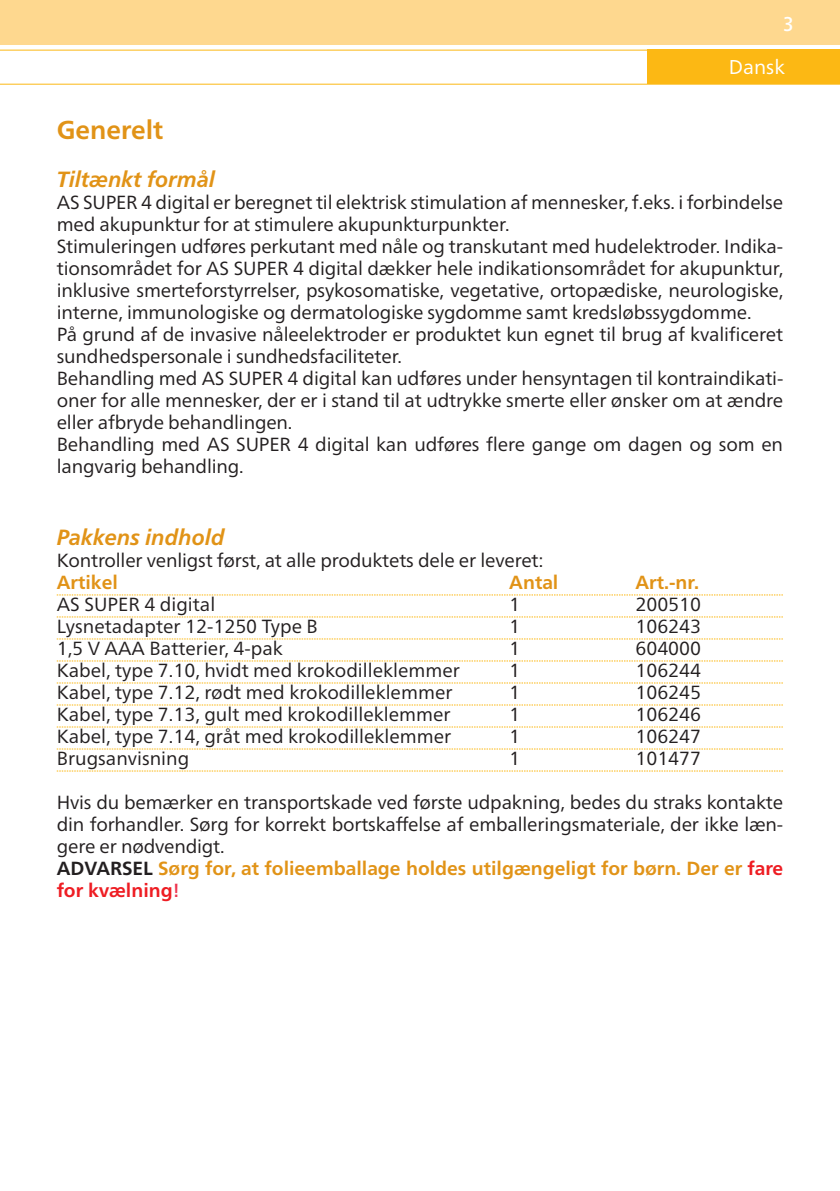
<style>
.page{position:relative;width:840px;height:1191px;background:#fff}
.page>*{position:absolute;margin:0;border:0;box-sizing:border-box;transform-origin:0 0}
.t1{font:700 26px "Frutiger Neue LT Pro";color:#e19317}
.t2{font:italic 700 22px "Frutiger Neue LT Pro";color:#e19317}
.t3{font:20px "Frutiger Neue LT Pro";color:#fff}
.t4{font:500 condensed 20px "Frutiger Neue LT Pro";color:#fff}
.t5{font:19px/22px "Frutiger Neue LT Pro";letter-spacing:-.01em;color:#231f20}
.t6{font:700 19px "Frutiger Neue LT Pro";color:#e19317}
.s1{font-weight:700}
.s2{font-weight:700;color:#e19317}
.s3{font-weight:700;color:#ee1d23}
.s4{font-family:"Frutiger";font-weight:700;font-stretch:condensed;color:#ee354f}
</style>
<div class="page">
<div style="left:646px;top:50px;width:193px;height:34px;background:#fcb814"></div>
<hr style="left:0;top:84px;width:839px;height:1px;background:#fcb814">
<hr style="left:0;top:50px;width:839px;height:1px;background:#fcb814">
<div style="left:0;top:0;width:839px;height:44px;background:#fed88f"></div>
<svg style="left:57px;top:594px;width:725px;height:1px"></svg>
<svg style="left:57px;top:616px;width:725px;height:1px"></svg>
<svg style="left:57px;top:638px;width:725px;height:1px"></svg>
<svg style="left:57px;top:660px;width:725px;height:1px"></svg>
<svg style="left:57px;top:682px;width:725px;height:1px"></svg>
<svg style="left:57px;top:704px;width:725px;height:1px"></svg>
<svg style="left:57px;top:726px;width:725px;height:1px"></svg>
<svg style="left:57px;top:748px;width:725px;height:1px"></svg>
<svg style="left:57px;top:770px;width:725px;height:1px"></svg>
<p class="t4" style="left:783px;top:12px;width:12px">3</p>
<p class="t3" style="left:728px;top:55px;width:58px">Dansk</p>
<h1 class="t1" style="left:57px;top:114px;width:108px">Generelt</h1>
<p class="t2" style="left:57px;top:166px;width:160px">Tiltænkt formål</p>
<p class="t5" style="left:57px;top:191px;width:727px">AS SUPER 4 digital er beregnet til elektrisk stimulation af mennesker, f.eks. i forbindelse med akupunktur for at stimulere akupunkturpunkter.<br>Stimuleringen udføres perkutant med nåle og transkutant med hudelektroder. Indika&shy;tionsområdet for AS SUPER 4 digital dækker hele indikationsområdet for akupunktur, inklusive smerteforstyrrelser, psykosomatiske, vegetative, ortopædiske, neurologiske, interne, immunologiske og dermatologiske sygdomme samt kredsløbssygdomme.<br>På grund af de invasive nåleelektroder er produktet kun egnet til brug af kvalificeret sundhedspersonale i sundhedsfaciliteter.<br>Behandling med AS SUPER 4 digital kan udføres under hensyntagen til kontraindikati&shy;oner for alle mennesker, der er i stand til at udtrykke smerte eller ønsker om at ændre eller afbryde behandlingen.<br>Behandling med AS SUPER 4 digital kan udføres flere gange om dagen og som en langvarig behandling.</p>
<p class="t2" style="left:57px;top:524px;width:169px">Pakkens indhold</p>
<p class="t5" style="left:57px;top:549px;width:488px">Kontroller venligst først, at alle produktets dele er leveret:</p>
<p class="t6" style="left:57px;top:571px;width:63px">Artikel</p>
<p class="t6" style="left:509px;top:571px;width:51px">Antal</p>
<p class="t6" style="left:635px;top:571px;width:65px">Art.-nr.</p>
<p class="t5" style="left:57px;top:593px;width:160px">AS SUPER 4 digital</p>
<p class="t5" style="left:509px;top:593px;width:12px">1</p>
<p class="t5" style="left:635px;top:593px;width:67px">200510</p>
<p class="t5" style="left:57px;top:615px;width:262px">Lysnetadapter 12-1250 Type B</p>
<p class="t5" style="left:509px;top:615px;width:12px">1</p>
<p class="t5" style="left:635px;top:615px;width:67px">106243</p>
<p class="t5" style="left:57px;top:637px;width:227px">1,5 V AAA Batterier, 4-pak</p>
<p class="t5" style="left:509px;top:637px;width:12px">1</p>
<p class="t5" style="left:635px;top:637px;width:67px">604000</p>
<p class="t5" style="left:57px;top:659px;width:404px">Kabel, type 7.10, hvidt med krokodilleklemmer</p>
<p class="t5" style="left:509px;top:659px;width:12px">1</p>
<p class="t5" style="left:635px;top:659px;width:67px">106244</p>
<p class="t5" style="left:57px;top:681px;width:397px">Kabel, type 7.12, rødt med krokodilleklemmer</p>
<p class="t5" style="left:509px;top:681px;width:12px">1</p>
<p class="t5" style="left:635px;top:681px;width:67px">106245</p>
<p class="t5" style="left:57px;top:703px;width:395px">Kabel, type 7.13, gult med krokodilleklemmer</p>
<p class="t5" style="left:509px;top:703px;width:12px">1</p>
<p class="t5" style="left:635px;top:703px;width:67px">106246</p>
<p class="t5" style="left:57px;top:725px;width:396px">Kabel, type 7.14, gråt med krokodilleklemmer</p>
<p class="t5" style="left:509px;top:725px;width:12px">1</p>
<p class="t5" style="left:635px;top:725px;width:67px">106247</p>
<p class="t5" style="left:57px;top:747px;width:134px">Brugsanvisning</p>
<p class="t5" style="left:509px;top:747px;width:12px">1</p>
<p class="t5" style="left:635px;top:747px;width:67px">101477</p>
<p class="t5" style="left:57px;top:791px;width:727px">Hvis du bemærker en transportskade ved første udpakning, bedes du straks kontakte din forhandler. Sørg for korrekt bortskaffelse af emballeringsmateriale, der ikke læn&shy;gere er nødvendigt.<br><span class="s1">ADVARSEL</span> <span class="s2">Sørg for, at folieemballage holdes utilgængeligt for børn. Der er</span> <span class="s3">fare for kvælning</span><span class="s4">!</span></p>
</div>
